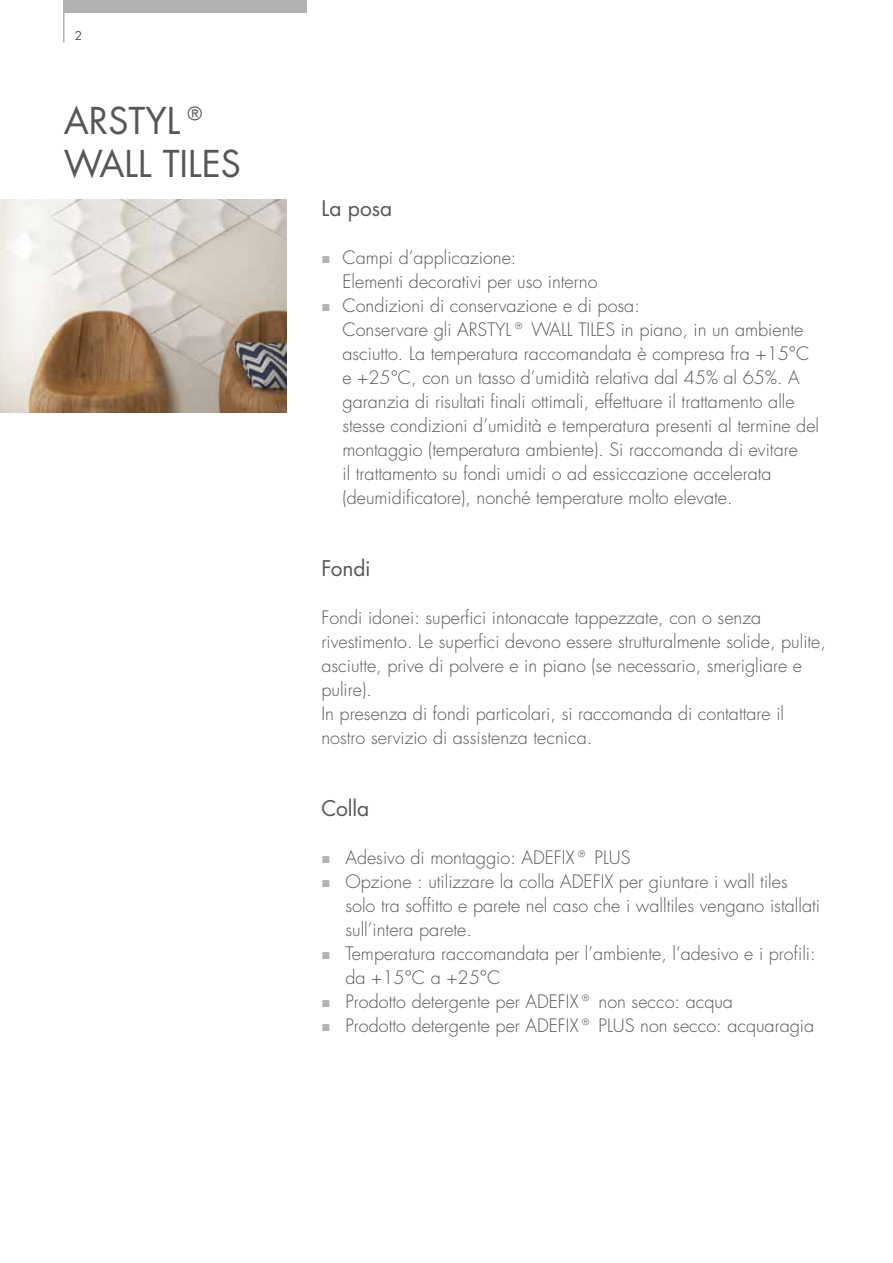
<style>
.page{position:relative;width:893px;height:1263px;background:#fff}
.page>*{position:absolute;margin:0;border:0;box-sizing:border-box;transform-origin:0 0}
.t1{font:36px/43.2px "Futura CE";color:#575756}
.t2{font:21px "Futura CE";letter-spacing:-.005em;color:#575756}
.t3{font:300 18px/24px "Futura CE";color:#575756}
.t4{font:12px "Futura CE";color:#575756}
.s1{color:#b3b2b2}
</style>
<div class="page">
<hr style="left:63px;top:0;width:2px;height:43px;background:#b3b2b2">
<div style="left:65px;top:0;width:242px;height:13px;background:#b3b2b2"></div>
<img style="left:0;top:200px;width:287px;height:212px">
<p class="t4" style="left:75px;top:28px;width:9px">2</p>
<h1 class="t1" style="left:64px;top:100px;width:147px">ARSTYL®<br>Wall</h1>
<h1 class="t1" style="left:163px;top:143px;width:74px">TILEs</h1>
<p class="t2" style="left:321px;top:195px;width:72px">La posa</p>
<p class="t3" style="left:342px;top:246px;width:257px;text-indent:-21px"><span class="s1">■</span> Campi d’applicazione:<br>Elementi decorativi per uso interno</p>
<p class="t3" style="left:342px;top:294px;width:478px;text-indent:-21px"><span class="s1">■</span> Condizioni di conservazione e di posa:<br>Conservare gli ARSTYL® WALL TILES in piano, in un ambiente asciutto. La temperatura raccomandata è compresa fra +15°C e +25°C, con un tasso d’umidità relativa dal 45% al 65%. A garanzia di risultati finali ottimali, effettuare il trattamento alle stesse condizioni d’umidità e temperatura presenti al termine del montaggio (temperatura ambiente). Si raccomanda di evitare<br>il trattamento su fondi umidi o ad essiccazione accelerata (deumidificatore), nonché temperature molto elevate.</p>
<p class="t2" style="left:321px;top:555px;width:51px">Fondi</p>
<p class="t3" style="left:321px;top:606px;width:506px">Fondi idonei: superfici intonacate tappezzate, con o senza rivestimento. Le superfici devono essere strutturalmente solide, pulite, asciutte, prive di polvere e in piano (se necessario, smerigliare e pulire).<br>In presenza di fondi particolari, si raccomanda di contattare il nostro servizio di assistenza tecnica.</p>
<p class="t2" style="left:321px;top:795px;width:49px">Colla</p>
<p class="t3" style="left:321px;top:846px;width:221px"><span class="s1">■</span> Adesivo di montaggio: Adefi</p>
<p class="t3" style="left:566px;top:846px;width:66px">x® PLUS</p>
<p class="t3" style="left:345px;top:870px;width:476px;text-indent:-24px"><span class="s1">■</span> Opzione : utilizzare la colla ADEFIX per giuntare i wall tiles solo tra soffitto e parete nel caso che i walltiles vengano istallati sull’intera parete.</p>
<p class="t3" style="left:345px;top:942px;width:472px;text-indent:-24px"><span class="s1">■</span> Temperatura raccomandata per l’ambiente, l’adesivo e i profili: da +15°C a +25°C</p>
<p class="t3" style="left:321px;top:990px;width:413px"><span class="s1">■</span> Prodotto detergente per ADEFIX® non secco: acqua</p>
<p class="t3" style="left:321px;top:1014px;width:494px"><span class="s1">■</span> Prodotto detergente per ADEFIX® PLUS non secco: acquaragia</p>
</div>
